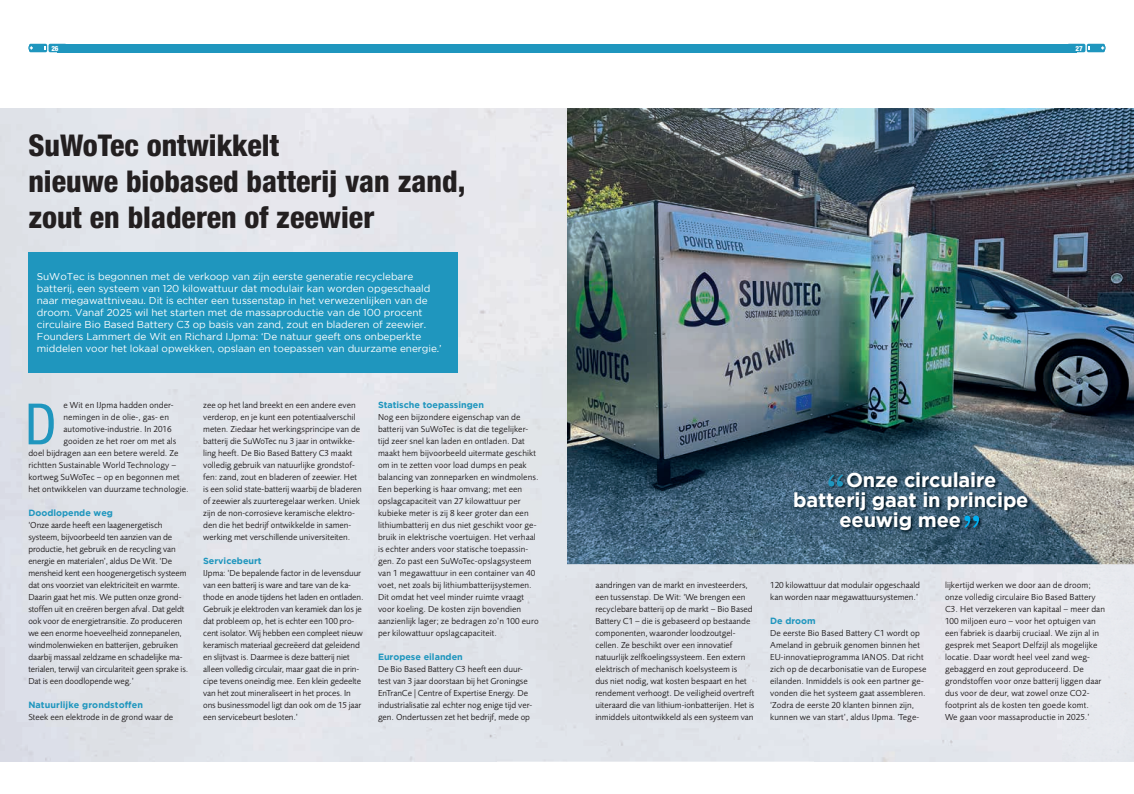
<style>
.page{position:relative;width:1134px;height:794px;background:#fff}
.page>*{position:absolute;margin:0;border:0;box-sizing:border-box;transform-origin:0 0}
.t1{font:condensed 57px "Helvetica Neue LT Std";color:#1f96be}
.t2{font:50px "Gandhi Serif";color:#1f96be}
.t3{font:50px "Gandhi Serif";color:#00aeef}
.t4{font:800 condensed 30px/36px "Helvetica Neue LT Std";color:#231f20}
.t5{font:700 20px "Gotham";letter-spacing:-.01em;color:#fff}
.t6{font:10px/12px "Gotham";letter-spacing:-.005em;color:#fff}
.t7{font:9px/12px "Foundry Sans";color:#231f20}
.t8{font:700 9px "Gotham";color:#1f96be}
.t9{font:800 condensed 7px "Helvetica Neue LT Std";color:#fff}
.s1{font-family:"Myriad Pro";font-stretch:condensed}
</style>
<div class="page">
<div style="left:0;top:108px;width:567px;height:653px;background:#e1e5eb"></div>
<div style="left:28px;top:252px;width:430px;height:120px;background:#1f96be"></div>
<svg style="left:1087px;top:44px;width:19px;height:8px"></svg>
<div style="left:567px;top:44px;width:509px;height:8px;background:#1f96be"></div>
<div style="left:49px;top:44px;width:18px;height:8px;background:#1f96be;border-radius:2px"></div>
<div style="left:58px;top:44px;width:509px;height:8px;background:#1f96be"></div>
<div style="left:1067px;top:44px;width:18px;height:8px;background:#1f96be;border-radius:2px"></div>
<img style="left:567px;top:108px;width:567px;height:456px">
<svg style="left:28px;top:44px;width:19px;height:8px"></svg>
<img style="left:793px;top:471px;width:238px;height:62px">
<p class="t9" style="left:51px;top:44px;width:9px">26</p>
<p class="t9" style="left:1075px;top:44px;width:9px">27</p>
<h3 class="t4" style="left:28px;top:127px;width:439px">SuWoTec ontwikkelt<br>nieuwe biobased batterij van zand, zout en bladeren of zeewier</h3>
<p class="t6" style="left:37px;top:270px;width:406px">SuWoTec is begonnen met de verkoop van zijn eerste generatie recyclebare batterij, een systeem van 120 kilowattuur dat modulair kan worden opgeschaald naar megawattniveau. Dit is echter een tussenstap in het verwezenlijken van de droom. Vanaf 2025 wil het starten met de massaproductie van de 100 procent circulaire Bio Based Battery C3 op basis van zand, zout en bladeren of zeewier.<br>Founders Lammert de Wit en Richard IJpma: ‘De natuur geeft ons onbeperkte middelen voor het lokaal opwekken, opslaan en toepassen van duurzame energie.’</p>
<p class="t7" style="left:64px;top:399px;width:112px">e Wit en IJpma hadden onder-</p>
<p class="t7" style="left:64px;top:411px;width:107px">nemingen in de olie-, gas- en</p>
<p class="t7" style="left:64px;top:423px;width:110px">automotive-industrie. In 2016</p>
<p class="t7" style="left:64px;top:435px;width:114px">gooiden ze het roer om met als</p>
<p class="t7" style="left:28px;top:447px;width:152px">doel bijdragen aan een betere wereld. Ze</p>
<p class="t7" style="left:28px;top:459px;width:149px">richtten Sustainable World Technology –</p>
<p class="t7" style="left:28px;top:471px;width:153px">kortweg SuWoTec – op en begonnen met</p>
<p class="t7" style="left:28px;top:483px;width:162px">het ontwikkelen van duurzame technologie.</p>
<p class="t8" style="left:28px;top:508px;width:86px">Doodlopende weg</p>
<p class="t7" style="left:28px;top:519px;width:161px">‘Onze aarde heeft een laagenergetisch systeem, bijvoorbeeld ten aanzien van de productie, het gebruik en de recycling van energie en materialen’, aldus De Wit. ‘De mensheid kent een hoogenergetisch systeem dat ons voorziet van elektriciteit en warmte.<br>Daarin gaat het mis. We putten onze grond&shy;stoffen uit en creëren bergen afval. Dat geldt ook voor de energietransitie. Zo produceren we een enorme hoeveelheid zonnepanelen, windmolenwieken en batterijen, gebruiken daarbij massaal zeldzame en schadelijke ma&shy;terialen, terwijl van circulariteit geen sprake is.<br>Dat is een doodlopende weg.’</p>
<p class="t8" style="left:28px;top:700px;width:116px">Natuurlijke grondstoffen</p>
<p class="t7" style="left:28px;top:711px;width:146px">Steek een elektrode in de grond waar de</p>
<h1 class="t1" style="left:25px;top:391px;width:33px">D</h1>
<p class="t7" style="left:203px;top:399px;width:160px">zee op het land breekt en een andere even verderop, en je kunt een potentiaalverschil meten. Ziedaar het werkingsprincipe van de batterij die SuWoTec nu 3 jaar in ontwikke&shy;ling heeft. De Bio Based Battery C3 maakt volledig gebruik van natuurlijke grondstof&shy;fen: zand, zout en bladeren of zeewier. Het is een solid state-batterij waarbij de bladeren of zeewier als zuurteregelaar werken. Uniek zijn de non-corrosieve keramische elektro&shy;den die het bedrijf ontwikkelde in samen&shy;werking met verschillende universiteiten.</p>
<p class="t8" style="left:203px;top:556px;width:60px">Servicebeurt</p>
<p class="t7" style="left:203px;top:567px;width:162px">IJpma: ‘De bepalende factor in de levensduur van een batterij is ware and tare van de ka&shy;thode en anode tijdens het laden en ontladen.<br>Gebruik je elektroden van keramiek dan los je dat probleem op, het is echter een 100 pro&shy;cent isolator. Wij hebben een compleet nieuw keramisch materiaal gecreëerd dat geleidend en slijtvast is. Daarmee is deze batterij niet alleen volledig circulair, maar gaat die in prin&shy;cipe tevens oneindig mee. Een klein gedeelte van het zout mineraliseert in het proces. In ons businessmodel ligt dan ook om de 15 jaar een servicebeurt besloten.’</p>
<p class="t8" style="left:378px;top:399px;width:107px">Statische toepassingen</p>
<p class="t7" style="left:378px;top:411px;width:162px">Nog een bijzondere eigenschap van de batterij van SuWoTec is dat die tegelijker&shy;tijd zeer snel kan laden en ontladen. Dat maakt hem bijvoorbeeld uitermate geschikt om in te zetten voor load dumps en peak balancing van zonneparken en windmolens.<br>Een beperking is haar omvang; met een opslagcapaciteit van 27 kilowattuur per kubieke meter is zij 8 keer groter dan een lithiumbatterij en dus niet geschikt voor ge&shy;bruik in elektrische voertuigen. Het verhaal is echter anders voor statische toepassin&shy;gen. Zo past een SuWoTec-opslagsysteem van 1 megawattuur in een container van 40 voet, net zoals bij lithiumbatterijsystemen.<br>Dit omdat het veel minder ruimte vraagt voor koeling. De kosten zijn bovendien aanzienlijk lager; ze bedragen zo’n 100 euro per kilowattuur opslagcapaciteit.</p>
<p class="t8" style="left:378px;top:651px;width:86px">Europese eilanden</p>
<p class="t7" style="left:378px;top:663px;width:156px">De Bio Based Battery C3 heeft een duur&shy;test van 3 jaar doorstaan bij het Groningse EnTranCe <span class="s1">|</span> Centre of Expertise Energy. De industrialisatie zal echter nog enige tijd ver&shy;gen. Ondertussen zet het bedrijf, mede op</p>
<h2 class="t2" style="left:825px;top:463px;width:23px">“</h2>
<h3 class="t5" style="left:846px;top:468px;width:152px">Onze circulaire</h3>
<h3 class="t5" style="left:793px;top:488px;width:237px">batterij gaat in principe</h3>
<h3 class="t5" style="left:839px;top:508px;width:123px">eeuwig mee</h3>
<h2 class="t3" style="left:961px;top:505px;width:23px">”</h2>
<p class="t7" style="left:595px;top:579px;width:161px">aandringen van de markt en investeerders, een tussenstap. De Wit: ‘We brengen een recyclebare batterij op de markt – Bio Based Battery C1 – die is gebaseerd op bestaande componenten, waaronder loodzoutgel&shy;cellen. Ze beschikt over een innovatief natuurlijk zelfkoelingssysteem. Een extern elektrisch of mechanisch koelsysteem is<br>dus niet nodig, wat kosten bespaart en het rendement verhoogt. De veiligheid overtreft uiteraard die van lithium-ionbatterijen. Het is inmiddels uitontwikkeld als een systeem van</p>
<p class="t7" style="left:770px;top:579px;width:151px">120 kilowattuur dat modulair opgeschaald kan worden naar megawattuursystemen.’</p>
<p class="t8" style="left:770px;top:615px;width:47px">De droom</p>
<p class="t7" style="left:770px;top:627px;width:158px">De eerste Bio Based Battery C1 wordt op Ameland in gebruik genomen binnen het EU-innovatieprogramma IANOS. Dat richt zich op de decarbonisatie van de Europese eilanden. Inmiddels is ook een partner ge&shy;vonden die het systeem gaat assembleren. ‘Zodra de eerste 20 klanten binnen zijn, kunnen we van start’, aldus IJpma. ‘Tege-</p>
<p class="t7" style="left:945px;top:579px;width:161px">lijkertijd werken we door aan de droom; onze volledig circulaire Bio Based Battery C3. Het verzekeren van kapitaal – meer dan 100 miljoen euro – voor het optuigen van een fabriek is daarbij cruciaal. We zijn al in gesprek met Seaport Delfzijl als mogelijke locatie. Daar wordt heel veel zand weg&shy;gebaggerd en zout geproduceerd. De grondstoffen voor onze batterij liggen daar dus voor de deur, wat zowel onze CO2- footprint als de kosten ten goede komt.<br>We gaan voor massaproductie in 2025.’</p>
</div>
